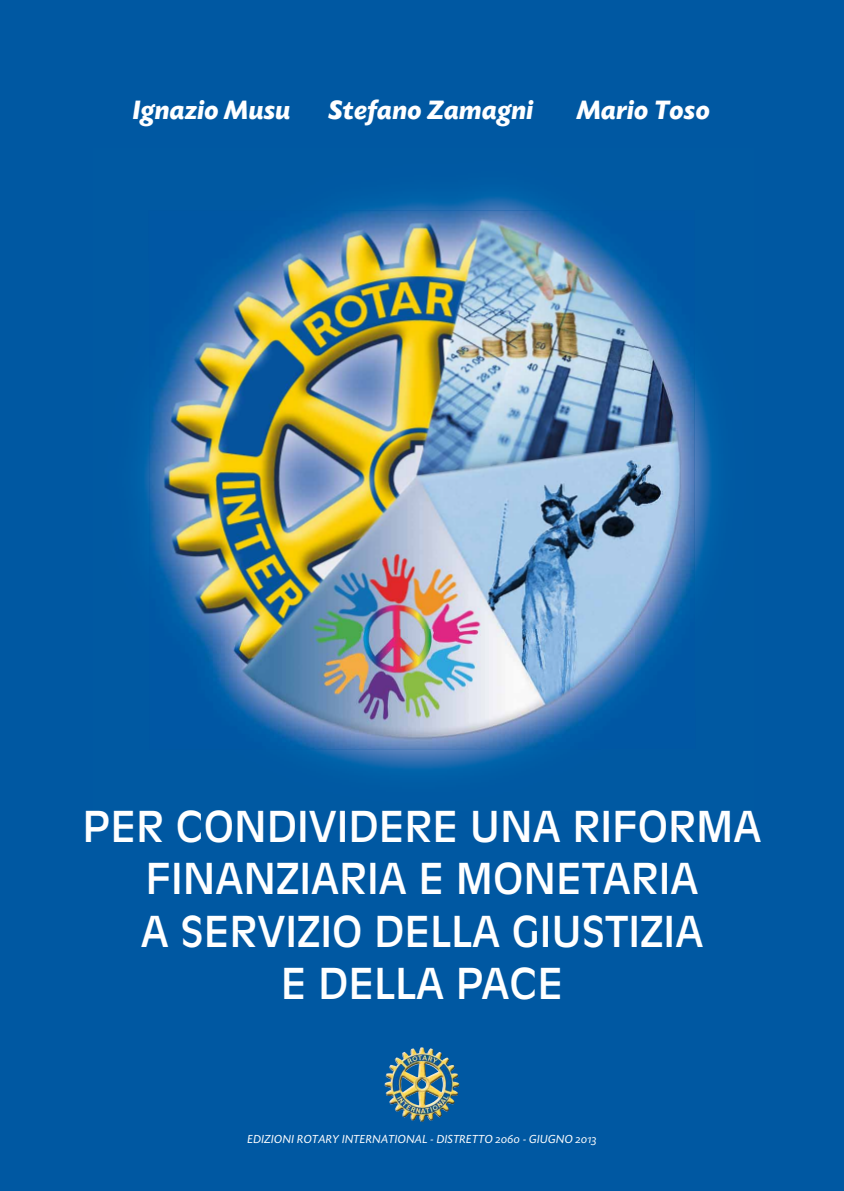
<style>
.page{position:relative;width:844px;height:1191px;background:#fff}
.page>*{position:absolute;margin:0;border:0;box-sizing:border-box;transform-origin:0 0}
.t1{font:42px/52.5px "Antique Olive";color:#fff;text-align:center}
.t2{font:italic 700 28px "Today SB";color:#fff}
.t3{font:12.25px "Today SB Caps Ita";color:#fff}
</style>
<div class="page">
<div style="left:0;top:0;width:843px;height:1191px;background:#0058a2"></div>
<img style="left:142px;top:194px;width:572px;height:578px">
<img style="left:149px;top:210px;width:484px;height:539px">
<img style="left:633px;top:210px;width:61px;height:539px">
<img style="left:384px;top:1047px;width:75px;height:74px">
<p class="t2" style="left:133px;top:95px;width:159px">Ignazio Musu</p>
<p class="t2" style="left:329px;top:95px;width:206px">Stefano Zamagni</p>
<p class="t2" style="left:577px;top:95px;width:135px">Mario Toso</p>
<p class="t1" style="left:82px;top:800px;width:680px">PER CONDIVIDERE UNA RIFORMA<br>FINANZIARIA E MONETARIA<br>A SERVIZIO DELLA GIUSTIZIA<br>E DELLA PACE</p>
<p class="t3" style="left:247px;top:1132px;width:351px">EDIZIONI ROTARY INTERNATIONAL - DISTRETTO 2060 - GIUGNO 2013</p>
</div>
